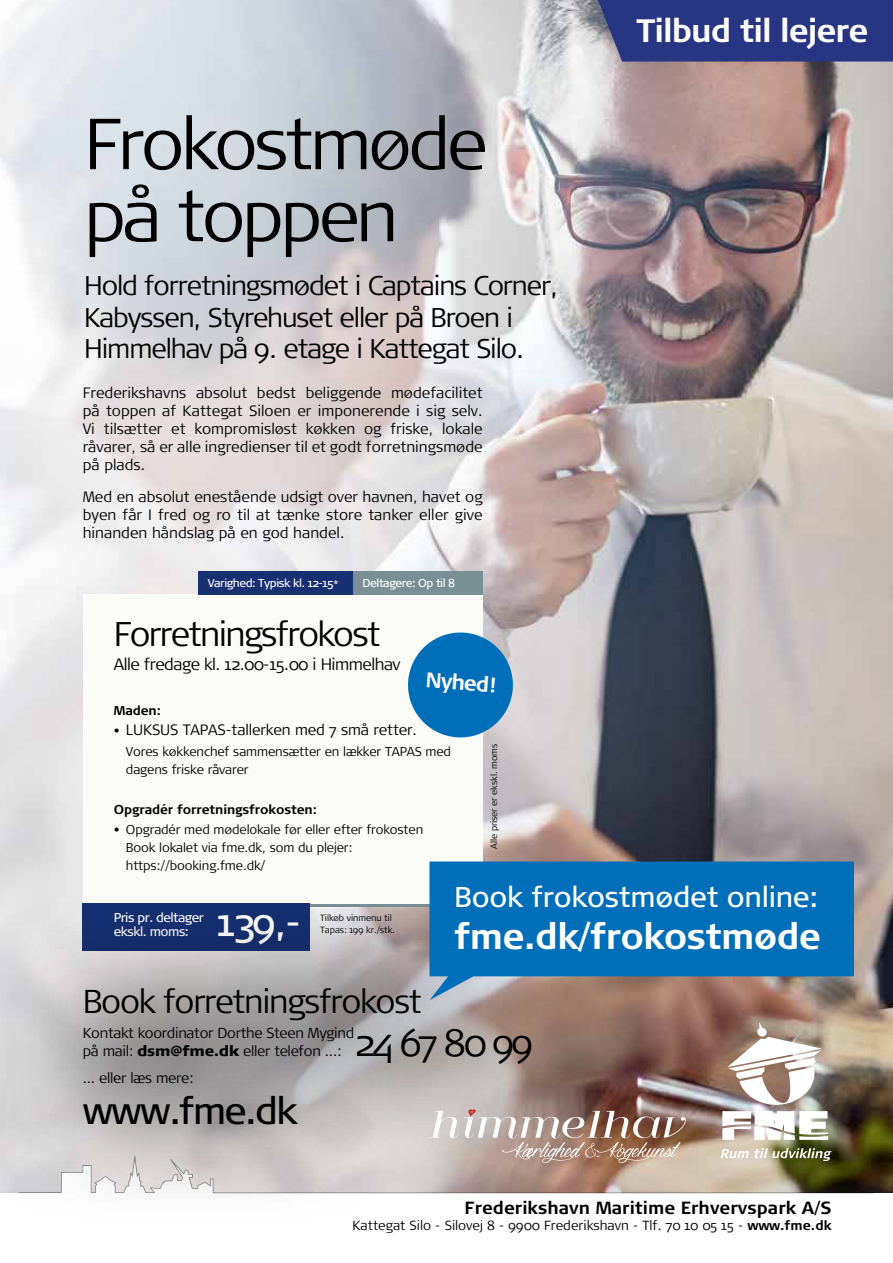
<style>
.page{position:relative;width:893px;height:1263px;background:#fff}
.page>*{position:absolute;margin:0;border:0;box-sizing:border-box;transform-origin:0 0}
.t1{font:300 72px/72px "Signa Normal";letter-spacing:-.05em;color:#000}
.t2{font:39px "Signa Normal";color:#fff}
.t3{font:37.5px "Signa Normal";letter-spacing:-.04em;color:#000}
.t4{font:300 37.5px "Signa Normal";letter-spacing:-.07em;color:#000}
.t5{font:700 36px "Signa Normal";letter-spacing:-.02em;color:#fff}
.t6{font:300 34.2px "Signa Normal";letter-spacing:-.05em;color:#000}
.t7{font:300 33px "Signa Normal";letter-spacing:-.04em;color:#000}
.t8{font:700 32.4px "Signa Normal";letter-spacing:-.03em;color:#fff}
.t9{font:28.5px "Signa Normal";letter-spacing:-.01em;color:#fff}
.t10{font:300 27px/31.5px "Signa Normal";letter-spacing:-.04em;color:#000}
.t11{font:700 21px "Signa Normal";color:#fff}
.t12{font:700 17.55px "Signa Normal";color:#000}
.t13{font:300 16.5px "Signa Normal";letter-spacing:-.03em;color:#000}
.t14{font:300 15px/18px "Signa Normal";color:#000;text-align:justify}
.t15{font:300 14.4px/17.1px "Signa Normal";letter-spacing:-.02em;color:#000}
.t16{font:300 13.2px "Signa Normal";color:#000}
.t17{font:300 12.9px/18px "Signa Normal";letter-spacing:-.01em;color:#000}
.t18{font:700 12.9px "Signa Normal";letter-spacing:-.01em;color:#000}
.t19{font:12.9px/14.2px "Signa Normal";letter-spacing:-.04em;color:#fff}
.t20{font:11.4px "Signa Normal";letter-spacing:-.04em;color:#fff}
.t21{font:300 9px/12px "Signa Normal";letter-spacing:-.01em;color:#000}
.s1{font-size:9px}
.s2{font-size:12.9px}
.s3{font-weight:900}
.s4{font-weight:700}
</style>
<div class="page">
<img style="left:0;top:0;width:893px;height:1193px">
<div style="left:83px;top:594px;width:400px;height:309px;background:#fbfbf7"></div>
<div style="left:353px;top:571px;width:130px;height:23px;background:#7a8f94"></div>
<div style="left:198px;top:571px;width:155px;height:23px;background:#163072"></div>
<svg style="left:408px;top:631px;width:107px;height:108px;background:#3a8bc2"></svg>
<div style="left:0;top:894px;width:623px;height:329px;background:#000;opacity:.75"></div>
<svg style="left:429px;top:861px;width:425px;height:139px;background:#1b72ae"></svg>
<div style="left:598px;top:0;width:295px;height:62px;background:#283583"></div>
<svg style="left:20px;top:1022px;width:852px;height:175px;background:#b0a59e"></svg>
<h1 class="t1" style="left:84px;top:108px;width:405px">Frokostmøde på toppen</h1>
<h3 class="t10" style="left:84px;top:270px;width:476px">Hold forretningsmødet i Captains Corner,<br>Kabyssen, Styrehuset eller på Broen i<br>Himmelhav på 9. etage i Kattegat Silo.</h3>
<p class="t14" style="left:83px;top:384px;width:401px">Frederikshavns absolut bedst beliggende mødefacilitet på toppen af Kattegat Siloen er imponerende i sig selv.<br>Vi tilsætter et kompromisløst køkken og friske, lokale råvarer, så er alle ingredienser til et godt forretningsmøde på plads.</p>
<p class="t14" style="left:83px;top:488px;width:401px">Med en absolut enestående udsigt over havnen, havet og byen får I fred og ro til at tænke store tanker eller give hinanden håndslag på en god handel.</p>
<p class="t20" style="left:208px;top:577px;width:132px">Varighed: Typisk kl. 12-15<span class="s1">*</span></p>
<p class="t20" style="left:363px;top:577px;width:94px">Deltagere: Op til 8</p>
<h3 class="t8" style="left:636px;top:12px;width:233px">Tilbud til lejere</h3>
<h3 class="t6" style="left:114px;top:615px;width:268px">Forretningsfrokost</h3>
<p class="t13" style="left:114px;top:655px;width:288px">Alle fredage kl. 12.00-15.00 i Himmelhav</p>
<p class="t18" style="left:114px;top:703px;width:49px">Maden:</p>
<p class="t14" style="left:114px;top:720px;width:305px"><span class="s2">•</span> LUKSUS TAPAS-tallerken med 7 små retter.</p>
<p class="t17" style="left:126px;top:742px;width:327px">Vores køkkenchef sammensætter en lækker TAPAS med dagens friske råvarer</p>
<p class="t18" style="left:114px;top:801px;width:205px">Opgradér forretningsfrokosten:</p>
<p class="t17" style="left:126px;top:820px;width:299px;text-indent:-12px">• Opgradér med mødelokale før eller efter frokosten<br>Book lokalet via fme.dk, som du plejer: https://booking.fme.dk/</p>
<h3 class="t11" style="left:426px;top:668px;width:72px;rotate:4deg">Nyhed!</h3>
<p class="t21" style="left:488px;top:849px;width:106px;rotate:-90deg">Alle priser er ekskl. moms</p>
<h3 class="t9" style="left:454px;top:880px;width:365px">Book frokostmødet online:</h3>
<h3 class="t5" style="left:454px;top:915px;width:368px">fme.dk/frokostmøde</h3>
<p class="t19" style="left:114px;top:910px;width:92px">Pris pr. deltager ekskl. moms:</p>
<h2 class="t2" style="left:217px;top:900px;width:86px">139,-</h2>
<p class="t21" style="left:320px;top:911px;width:76px">Tilkøb vinmenu til<br>Tapas: 199 kr./stk.</p>
<h3 class="t7" style="left:83px;top:983px;width:341px">Book forretningsfrokost</h3>
<p class="t15" style="left:83px;top:1025px;width:273px">Kontakt koordinator Dorthe Steen Mygind på mail: <span class="s3">dsm@fme.dk</span> eller telefon ...:</p>
<h3 class="t4" style="left:354px;top:1021px;width:181px">24 67 80 99</h3>
<p class="t15" style="left:83px;top:1069px;width:112px">... eller læs mere:</p>
<h3 class="t3" style="left:83px;top:1089px;width:216px">www.fme.dk</h3>
<p class="t12" style="left:464px;top:1197px;width:369px">Frederikshavn Maritime Erhvervspark A/S</p>
<p class="t16" style="left:353px;top:1217px;width:480px">Kattegat Silo - Silovej 8 - 9900 Frederikshavn - Tlf. 70 10 05 15 - <span class="s4">www.fme.dk</span></p>
</div>
